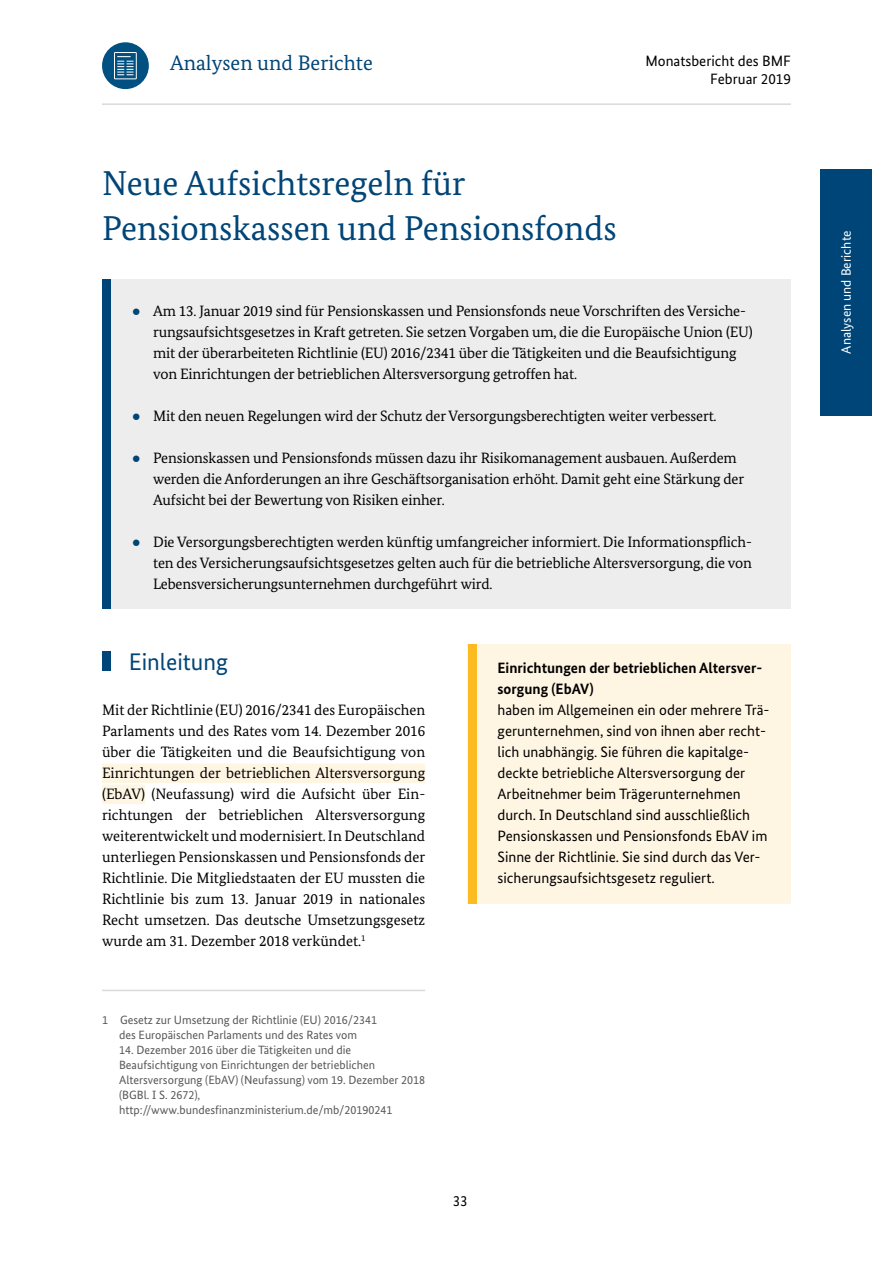
<style>
.page{position:relative;width:893px;height:1263px;background:#fff}
.page>*{position:absolute;margin:0;border:0;box-sizing:border-box;transform-origin:0 0}
.t1{font:34.5px/45px "Bundes Serif";color:#004577}
.t2{font:24px "Bundes Sans";color:#004577}
.t3{font:21px "Bundes Serif";color:#004577}
.Zweispaltiger_Fließt{font:15px/21px "Bundes Serif";letter-spacing:-.01em;color:#000;text-align:justify}
.Hintergrundwissen{font:15px/21px "Bundes Sans";color:#000;text-align:right}
.t4{font:13.5px "Bundes Sans";color:#fff}
.Fußnote{font:12px/15px "Bundes Sans";color:#575756;text-align:center}
.s1{font-family:"Arial";color:#004577}
.s2{font-weight:700}
</style>
<div class="page">
<div style="left:102px;top:42px;width:47px;height:47px;background:#005081;border-radius:50%"></div>
<svg style="left:114px;top:52px;width:23px;height:27px"></svg>
<hr style="left:102px;top:103px;width:689px;height:2px;background:#dadada">
<div style="left:821px;top:169px;width:51px;height:246px;background:#004577"></div>
<div style="left:102px;top:652px;width:9px;height:19px;background:#004577"></div>
<div style="left:102px;top:763px;width:323px;height:20px;background:#fff5e3"></div>
<div style="left:102px;top:784px;width:43px;height:20px;background:#fff5e3"></div>
<hr style="left:102px;top:990px;width:323px;height:1px;background:#dadada">
<div style="left:468px;top:644px;width:323px;height:259px;background:#fff5e3"></div>
<div style="left:102px;top:279px;width:689px;height:330px;background:#ededed"></div>
<div style="left:102px;top:279px;width:9px;height:330px;background:#004577"></div>
<div style="left:468px;top:644px;width:8px;height:260px;background:#fbbb21"></div>
<h3 class="t3" style="left:170px;top:50px;width:204px">Analysen und Berichte</h3>
<p class="Hintergrundwissen" style="left:645px;top:51px;width:147px;line-height:18px">Monatsbericht des BMF<br>Februar 2019</p>
<h1 class="t1" style="left:102px;top:160px;width:516px">Neue Aufsichtsregeln für<br>Pensionskassen und Pensionsfonds</h1>
<p class="Zweispaltiger_Fließt" style="left:153px;top:300px;width:601px;text-align:left;text-indent:-21px"><span class="s1">●</span> Am 13. Januar 2019 sind für Pensionskassen und Pensionsfonds neue Vorschriften des Versiche&shy;rungsaufsichtsgesetzes in Kraft getreten. Sie setzen Vorgaben um, die die Europäische Union (EU) mit der überarbeiteten Richtlinie (EU) 2016/2341 über die Tätigkeiten und die Beaufsichtigung von Einrichtungen der betrieblichen Altersversorgung getroffen hat.</p>
<p class="Zweispaltiger_Fließt" style="left:132px;top:405px;width:586px"><span class="s1">●</span> Mit den neuen Regelungen wird der Schutz der Versorgungsberechtigten weiter verbessert.</p>
<p class="Zweispaltiger_Fließt" style="left:153px;top:447px;width:593px;text-align:left;text-indent:-21px"><span class="s1">●</span> Pensionskassen und Pensionsfonds müssen dazu ihr Risikomanagement ausbauen. Außerdem werden die Anforderungen an ihre Geschäftsorganisation erhöht. Damit geht eine Stärkung der<br>Aufsicht bei der Bewertung von Risiken einher.</p>
<p class="Zweispaltiger_Fließt" style="left:153px;top:531px;width:600px;text-indent:-21px"><span class="s1">●</span> Die Versorgungsberechtigten werden künftig umfangreicher informiert. Die Informationspflich&shy;ten des Versicherungsaufsichtsgesetzes gelten auch für die betriebliche Altersversorgung, die von Lebensversicherungsunternehmen durchgeführt wird.</p>
<h2 class="t2" style="left:129px;top:647px;width:101px">Einleitung</h2>
<p class="Zweispaltiger_Fließt" style="left:102px;top:699px;width:325px">Mit der Richtlinie (EU) 2016/2341 des Europäischen Parlaments und des Rates vom 14. Dezember 2016 über die Tätigkeiten und die Beaufsichtigung von Einrichtungen der betrieblichen Altersversorgung (EbAV) (Neufassung) wird die Aufsicht über Ein&shy;richtungen der betrieblichen Altersversorgung weiterentwickelt und modernisiert. In Deutschland unterliegen Pensionskassen und Pensionsfonds der Richtlinie. Die Mitgliedstaaten der EU mussten die Richtlinie bis zum 13. Januar 2019 in nationales Recht umsetzen. Das deutsche Umsetzungsgesetz wurde am 31. Dezember 2018 verkündet.<sup>1</sup></p>
<p class="Fußnote" style="left:102px;top:1013px;width:276px">1 Gesetz zur Umsetzung der Richtlinie (EU) 2016/2341 des Europäischen Parlaments und des Rates vom</p>
<p class="Fußnote" style="left:119px;top:1043px;width:308px;text-align:left">14. Dezember 2016 über die Tätigkeiten und die Beaufsichtigung von Einrichtungen der betrieblichen Altersversorgung (EbAV) (Neufassung) vom 19. Dezember 2018 (BGBl. I S. 2672), http://www.bundesfinanzministerium.de/mb/20190241</p>
<p class="Hintergrundwissen" style="left:497px;top:657px;width:274px;text-align:left"><span class="s2">Einrichtungen der betrieblichen Altersver&shy;sorgung (EbAV)<br></span>haben im Allgemeinen ein oder mehrere Trä&shy;gerunternehmen, sind von ihnen aber recht&shy;lich unabhängig. Sie führen die kapitalge&shy;deckte betriebliche Altersversorgung der Arbeitnehmer beim Trägerunternehmen durch. In Deutschland sind ausschließlich Pensionskassen und Pensionsfonds EbAV im Sinne der Richtlinie. Sie sind durch das Ver&shy;sicherungsaufsichtsgesetz reguliert.</p>
<p class="Hintergrundwissen" style="left:453px;top:1190px;width:16px">33</p>
<p class="t4" style="left:838px;top:354px;width:124px;rotate:-90deg">Analysen und Berichte</p>
</div>
